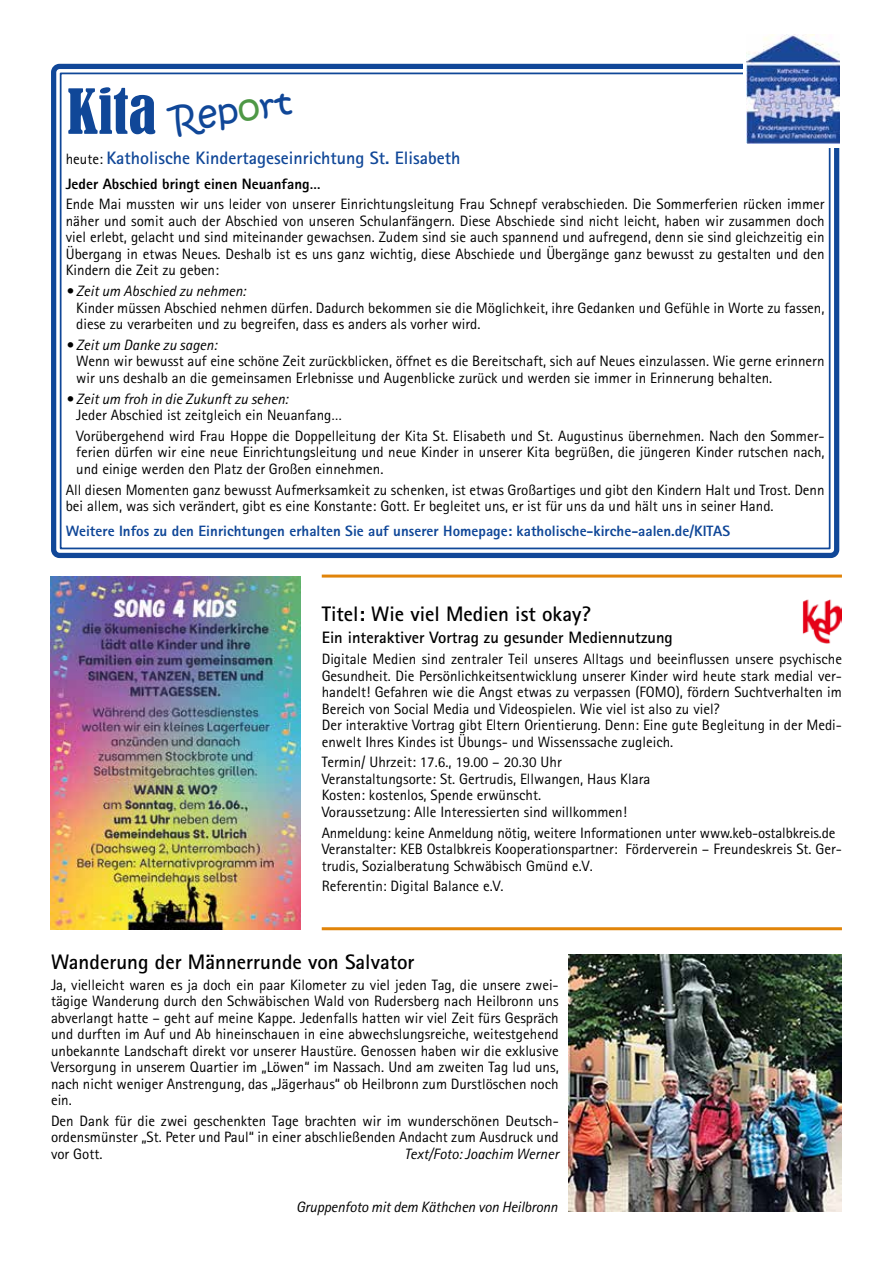
<style>
.page{position:relative;width:893px;height:1263px;background:#fff}
.page>*{position:absolute;margin:0;border:0;box-sizing:border-box;transform-origin:0 0}
.t1{font:condensed 57.75px "Bernard";color:#104798}
.t2{font:35.4px "Kristen ITC";color:#104798}
.t3{font:700 21px "Rotis Sans Serif Std";color:#000}
.t4{font:700 18px "Rotis Sans Serif Std";color:#104798}
.t5{font:700 16.5px "Rotis Sans Serif Std";color:#000}
.t6{font:15px/16.5px "Rotis Sans Serif Std";color:#000}
.t7{font:italic 15px "Rotis Sans Serif Std";color:#000}
.t8{font:800 15px "Rotis Sans Serif Std";color:#104798}
.t9{font:800 15px "Rotis Sans Serif Std";color:#000}
.s1{color:#4e9846}
.s2{font-weight:400;font-size:15px;color:#000}
</style>
<div class="page">
<div style="left:51px;top:64px;width:788px;height:494px;border:5px solid #104798;border-radius:6px"></div>
<div style="left:743px;top:34px;width:99px;height:113px;background:#fff"></div>
<img style="left:746px;top:35px;width:93px;height:109px">
<img style="left:51px;top:576px;width:250px;height:354px">
<img style="left:802px;top:600px;width:39px;height:43px">
<hr style="left:322px;top:927px;width:520px;height:3px;background:#e18409">
<hr style="left:322px;top:575px;width:520px;height:3px;background:#e18409">
<img style="left:568px;top:954px;width:274px;height:258px">
<h1 class="t1" style="left:67px;top:78px;width:91px">Kita</h1>
<h2 class="t2" style="left:168px;top:99px;width:123px;rotate:-9deg">Rep<span class="s1">o</span>rt</h2>
<p class="t4" style="left:66px;top:146px;width:396px"><span class="s2">heute:</span> Katholische Kindertageseinrichtung St. Elisabeth</p>
<p class="t9" style="left:66px;top:174px;width:256px">Jeder Abschied bringt einen Neuanfang…</p>
<p class="t6" style="left:66px;top:196px;width:760px;text-align:justify">Ende Mai mussten wir uns leider von unserer Einrichtungsleitung Frau Schnepf verabschieden. Die Sommerferien rücken immer näher und somit auch der Abschied von unseren Schulanfängern. Diese Abschiede sind nicht leicht, haben wir zusammen doch viel erlebt, gelacht und sind miteinander gewachsen. Zudem sind sie auch spannend und aufregend, denn sie sind gleichzeitig ein Übergang in etwas Neues. Deshalb ist es uns ganz wichtig, diese Abschiede und Übergänge ganz bewusst zu gestalten und den Kindern die Zeit zu geben:</p>
<p class="t7" style="left:66px;top:282px;width:181px">• Zeit um Abschied zu nehmen:</p>
<p class="t6" style="left:76px;top:299px;width:750px">Kinder müssen Abschied nehmen dürfen. Dadurch bekommen sie die Möglichkeit, ihre Gedanken und Gefühle in Worte zu fassen, diese zu verarbeiten und zu begreifen, dass es anders als vorher wird.</p>
<p class="t7" style="left:66px;top:336px;width:153px">• Zeit um Danke zu sagen:</p>
<p class="t6" style="left:76px;top:353px;width:750px">Wenn wir bewusst auf eine schöne Zeit zurückblicken, öffnet es die Bereitschaft, sich auf Neues einzulassen. Wie gerne erinnern wir uns deshalb an die gemeinsamen Erlebnisse und Augenblicke zurück und werden sie immer in Erinnerung behalten.</p>
<p class="t7" style="left:66px;top:390px;width:224px">• Zeit um froh in die Zukunft zu sehen:</p>
<p class="t6" style="left:76px;top:405px;width:748px;line-height:20.7px">Jeder Abschied ist zeitgleich ein Neuanfang…<br>Vorübergehend wird Frau Hoppe die Doppelleitung der Kita St. Elisabeth und St. Augustinus übernehmen. Nach den Sommer-</p>
<p class="t6" style="left:76px;top:444px;width:750px">ferien dürfen wir eine neue Einrichtungsleitung und neue Kinder in unserer Kita begrüßen, die jüngeren Kinder rutschen nach, und einige werden den Platz der Großen einnehmen.</p>
<p class="t6" style="left:66px;top:481px;width:760px">All diesen Momenten ganz bewusst Aufmerksamkeit zu schenken, ist etwas Großartiges und gibt den Kindern Halt und Trost. Denn bei allem, was sich verändert, gibt es eine Konstante: Gott. Er begleitet uns, er ist für uns da und hält uns in seiner Hand.</p>
<p class="t8" style="left:66px;top:522px;width:666px">Weitere Infos zu den Einrichtungen erhalten Sie auf unserer Homepage: katholische-kirche-aalen.de/KITAS</p>
<h3 class="t3" style="left:322px;top:601px;width:270px">Titel: Wie viel Medien ist okay?</h3>
<p class="t5" style="left:322px;top:627px;width:353px">Ein interaktiver Vortrag zu gesunder Mediennutzung</p>
<p class="t6" style="left:322px;top:651px;width:522px">Digitale Medien sind zentraler Teil unseres Alltags und beeinflussen unsere psychische Gesundheit. Die Persönlichkeitsentwicklung unserer Kinder wird heute stark medial ver&shy;handelt! Gefahren wie die Angst etwas zu verpassen (FOMO), fördern Suchtverhalten im Bereich von Social Media und Videospielen. Wie viel ist also zu viel?<br>Der interaktive Vortrag gibt Eltern Orientierung. Denn: Eine gute Begleitung in der Medi&shy;enwelt Ihres Kindes ist Übungs- und Wissenssache zugleich.</p>
<p class="t6" style="left:322px;top:754px;width:330px">Termin/ Uhrzeit: 17.6., 19.00 – 20.30 Uhr Veranstaltungsorte: St. Gertrudis, Ellwangen, Haus Klara Kosten: kostenlos, Spende erwünscht.<br>Voraussetzung: Alle Interessierten sind willkommen!</p>
<p class="t6" style="left:322px;top:824px;width:522px">Anmeldung: keine Anmeldung nötig, weitere Informationen unter www.keb-ostalbkreis.de<br>Veranstalter: KEB Ostalbkreis Kooperationspartner: Förderverein – Freundeskreis St. Ger&shy;trudis, Sozialberatung Schwäbisch Gmünd e.V.</p>
<p class="t6" style="left:322px;top:878px;width:183px">Referentin: Digital Balance e.V.</p>
<h3 class="t3" style="left:51px;top:948px;width:365px">Wanderung der Männerrunde von Salvator</h3>
<p class="t6" style="left:51px;top:976px;width:509px;text-align:justify">Ja, vielleicht waren es ja doch ein paar Kilometer zu viel jeden Tag, die unsere zwei&shy;tägige Wanderung durch den Schwäbischen Wald von Rudersberg nach Heilbronn uns abverlangt hatte – geht auf meine Kappe. Jedenfalls hatten wir viel Zeit fürs Gespräch und durften im Auf und Ab hineinschauen in eine abwechslungsreiche, weitestgehend unbekannte Landschaft direkt vor unserer Haustüre. Genossen haben wir die exklusive Versorgung in unserem Quartier im „Löwen“ im Nassach. Und am zweiten Tag lud uns, nach nicht weniger Anstrengung, das „Jägerhaus“ ob Heilbronn zum Durstlöschen noch ein.</p>
<p class="t6" style="left:51px;top:1113px;width:509px;text-align:justify">Den Dank für die zwei geschenkten Tage brachten wir im wunderschönen Deutsch&shy;ordensmünster „St. Peter und Paul“ in einer abschließenden Andacht zum Ausdruck und vor Gott.</p>
<p class="t7" style="left:404px;top:1145px;width:156px">Text/Foto: Joachim Werner</p>
<p class="t7" style="left:296px;top:1198px;width:263px">Gruppenfoto mit dem Käthchen von Heilbronn</p>
</div>
